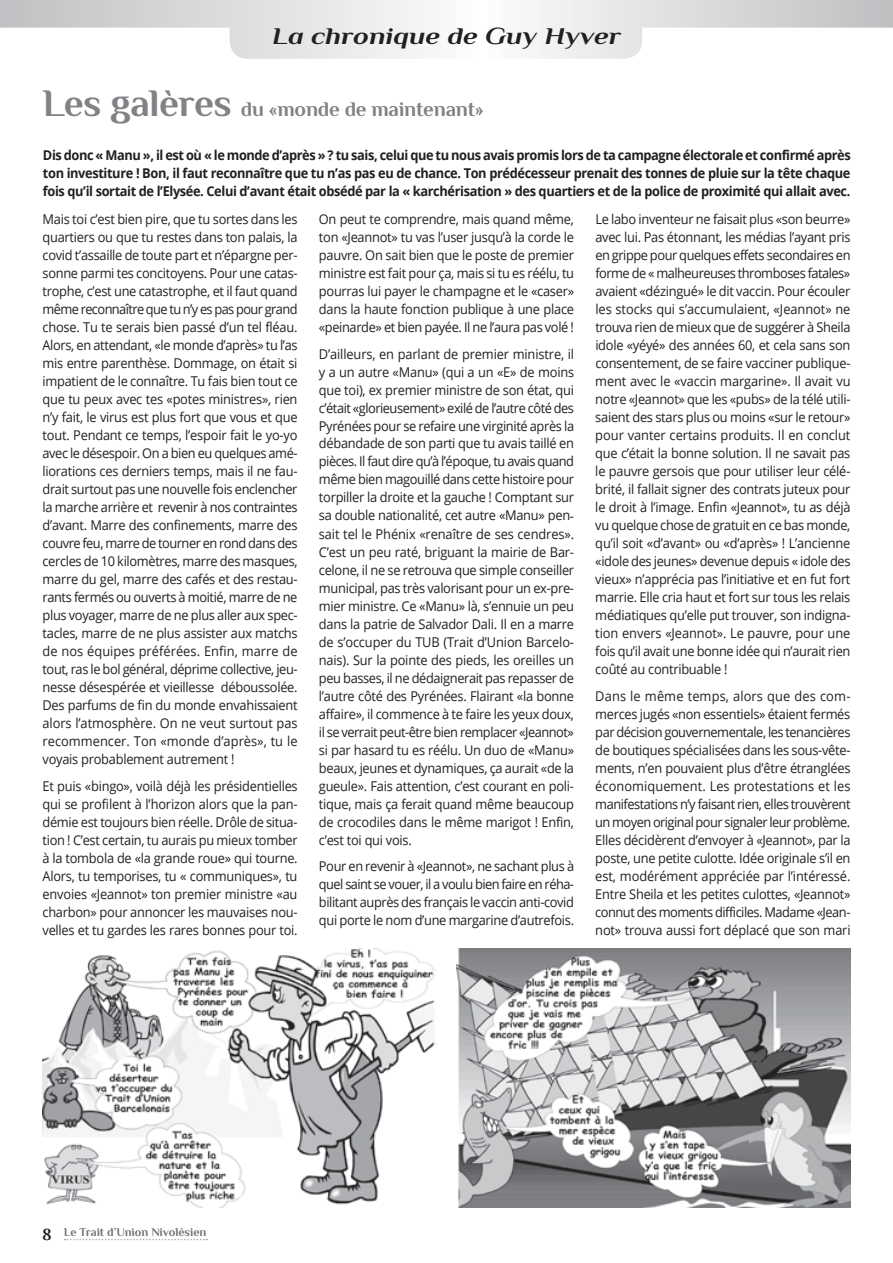
<style>
.page{position:relative;width:893px;height:1263px;background:#fff}
.page>*{position:absolute;margin:0;border:0;box-sizing:border-box;transform-origin:0 0}
.t1{font:italic 700 24px "Philosopher";color:#231f20;scale:1.2 1}
.t2{font:700 21px "Philosopher";letter-spacing:-.01em;color:#808285}
.t3{font:13.5px/18px "Open Sans";letter-spacing:-.02em;color:#231f20;text-align:justify;scale:.95 1}
.t4{font:700 13.5px/18px "Open Sans";letter-spacing:-.03em;color:#231f20;text-align:justify;scale:.95 1}
.t5{font:700 12px "Philosopher";color:#6d6f71}
.s1{font-size:39px}
.s2{font-size:16.5px;color:#231f20}
</style>
<div class="page">
<svg style="left:0;top:0;width:893px;height:59px"></svg>
<svg style="left:65px;top:1239px;width:142px;height:1px"></svg>
<img style="left:43px;top:948px;width:393px;height:260px">
<img style="left:457px;top:948px;width:393px;height:260px">
<h1 class="t1" style="left:272px;top:19px;width:292px">La chronique de Guy Hyver</h1>
<h2 class="t2" style="left:43px;top:95px;width:443px"><span class="s1">Les galères</span> du «monde de maintenant»</h2>
<p class="t4" style="left:43px;top:145px;width:852px">Dis donc « Manu », il est où « le monde d’après » ? tu sais, celui que tu nous avais promis lors de ta campagne électorale et confirmé après ton investiture ! Bon, il faut reconnaître que tu n’as pas eu de chance. Ton prédécesseur prenait des tonnes de pluie sur la tête chaque fois qu’il sortait de l’Elysée. Celui d’avant était obsédé par la « karchérisation » des quartiers et de la police de proximité qui allait avec.</p>
<p class="t3" style="left:43px;top:210px;width:270px">Mais toi c’est bien pire, que tu sortes dans les quartiers ou que tu restes dans ton palais, la covid t’assaille de toute part et n’épargne per&shy;sonne parmi tes concitoyens. Pour une catas&shy;trophe, c’est une catastrophe, et il faut quand même reconnaître que tu n’y es pas pour grand chose. Tu te serais bien passé d’un tel fléau.<br>Alors, en attendant, «le monde d’après» tu l’as mis entre parenthèse. Dommage, on était si impatient de le connaître. Tu fais bien tout ce que tu peux avec tes «potes ministres», rien n’y fait, le virus est plus fort que vous et que tout. Pendant ce temps, l’espoir fait le yo-yo avec le désespoir. On a bien eu quelques amé&shy;liorations ces derniers temps, mais il ne fau&shy;drait surtout pas une nouvelle fois enclencher la marche arrière et revenir à nos contraintes d’avant. Marre des confinements, marre des couvre feu, marre de tourner en rond dans des cercles de 10 kilomètres, marre des masques, marre du gel, marre des cafés et des restau&shy;rants fermés ou ouverts à moitié, marre de ne plus voyager, marre de ne plus aller aux spec&shy;tacles, marre de ne plus assister aux matchs de nos équipes préférées. Enfin, marre de tout, ras le bol général, déprime collective, jeu&shy;nesse désespérée et vieillesse déboussolée.<br>Des parfums de fin du monde envahissaient alors l’atmosphère. On ne veut surtout pas recommencer. Ton «monde d’après», tu le voyais probablement autrement !</p>
<p class="t3" style="left:43px;top:776px;width:270px">Et puis «bingo», voilà déjà les présidentielles qui se profilent à l’horizon alors que la pan&shy;démie est toujours bien réelle. Drôle de situa&shy;tion ! C’est certain, tu aurais pu mieux tomber à la tombola de «la grande roue» qui tourne.<br>Alors, tu temporises, tu « communiques», tu envoies «Jeannot» ton premier ministre «au charbon» pour annoncer les mauvaises nou&shy;velles et tu gardes les rares bonnes pour toi.</p>
<p class="t3" style="left:319px;top:210px;width:270px">On peut te comprendre, mais quand même, ton «Jeannot» tu vas l’user jusqu’à la corde le pauvre. On sait bien que le poste de premier ministre est fait pour ça, mais si tu es réélu, tu pourras lui payer le champagne et le «caser» dans la haute fonction publique à une place «peinarde» et bien payée. Il ne l’aura pas volé !</p>
<p class="t3" style="left:319px;top:344px;width:270px">D’ailleurs, en parlant de premier ministre, il y a un autre «Manu» (qui a un «E» de moins que toi), ex premier ministre de son état, qui c’était «glorieusement» exilé de l’autre côté des Pyrénées pour se refaire une virginité après la débandade de son parti que tu avais taillé en pièces. Il faut dire qu’à l’époque, tu avais quand même bien magouillé dans cette histoire pour torpiller la droite et la gauche ! Comptant sur sa double nationalité, cet autre «Manu» pen&shy;sait tel le Phénix «renaître de ses cendres».<br>C’est un peu raté, briguant la mairie de Bar&shy;celone, il ne se retrouva que simple conseiller municipal, pas très valorisant pour un ex-pre&shy;mier ministre. Ce «Manu» là, s’ennuie un peu dans la patrie de Salvador Dali. Il en a marre de s’occuper du TUB (Trait d’Union Barcelo&shy;nais). Sur la pointe des pieds, les oreilles un peu basses, il ne dédaignerait pas repasser de l’autre côté des Pyrénées. Flairant «la bonne affaire», il commence à te faire les yeux doux, il se verrait peut-être bien remplacer «Jeannot» si par hasard tu es réélu. Un duo de «Manu» beaux, jeunes et dynamiques, ça aurait «de la gueule». Fais attention, c’est courant en poli&shy;tique, mais ça ferait quand même beaucoup de crocodiles dans le même marigot ! Enfin, c’est toi qui vois.</p>
<p class="t3" style="left:319px;top:857px;width:270px">Pour en revenir à «Jeannot», ne sachant plus à quel saint se vouer, il a voulu bien faire en réha&shy;bilitant auprès des français le vaccin anti-covid qui porte le nom d’une margarine d’autrefois.</p>
<p class="t3" style="left:595px;top:210px;width:270px">Le labo inventeur ne faisait plus «son beurre» avec lui. Pas étonnant, les médias l’ayant pris en grippe pour quelques effets secondaires en forme de « malheureuses thromboses fatales» avaient «dézingué» le dit vaccin. Pour écouler les stocks qui s’accumulaient, «Jeannot» ne trouva rien de mieux que de suggérer à Sheila idole «yéyé» des années 60, et cela sans son consentement, de se faire vacciner publique&shy;ment avec le «vaccin margarine». Il avait vu notre «Jeannot» que les «pubs» de la télé utili&shy;saient des stars plus ou moins «sur le retour» pour vanter certains produits. Il en conclut que c’était la bonne solution. Il ne savait pas le pauvre gersois que pour utiliser leur célé&shy;brité, il fallait signer des contrats juteux pour le droit à l’image. Enfin «Jeannot», tu as déjà vu quelque chose de gratuit en ce bas monde, qu’il soit «d’avant» ou «d’après» ! L’ancienne «idole des jeunes» devenue depuis « idole des vieux» n’apprécia pas l’initiative et en fut fort marrie. Elle cria haut et fort sur tous les relais médiatiques qu’elle put trouver, son indigna&shy;tion envers «Jeannot». Le pauvre, pour une fois qu’il avait une bonne idée qui n’aurait rien coûté au contribuable !</p>
<p class="t3" style="left:595px;top:686px;width:270px">Dans le même temps, alors que des com&shy;merces jugés «non essentiels» étaient fermés par décision gouvernementale, les tenancières de boutiques spécialisées dans les sous-vête&shy;ments, n’en pouvaient plus d’être étranglées économiquement. Les protestations et les manifestations n’y faisant rien, elles trouvèrent un moyen original pour signaler leur problème.<br>Elles décidèrent d’envoyer à «Jeannot», par la poste, une petite culotte. Idée originale s’il en est, modérément appréciée par l’intéressé.<br>Entre Sheila et les petites culottes, «Jeannot» connut des moments difficiles. Madame «Jean&shy;not» trouva aussi fort déplacé que son mari</p>
<p class="t5" style="left:43px;top:1224px;width:165px"><span class="s2">8</span> Le Trait d’Union Nivolésien</p>
</div>
